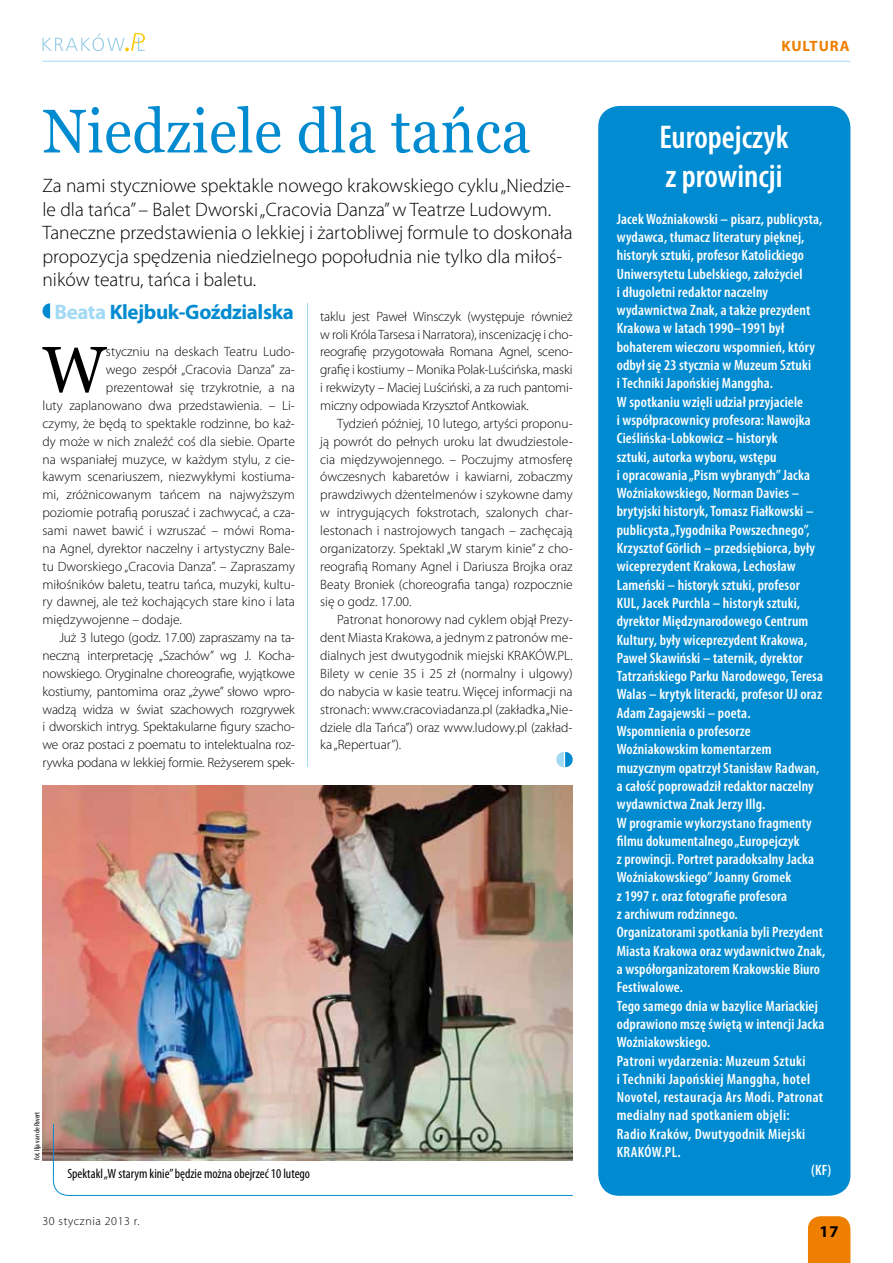
<style>
.page{position:relative;width:893px;height:1263px;background:#fff}
.page>*{position:absolute;margin:0;border:0;box-sizing:border-box;transform-origin:0 0}
.t1{font:65.1px "Georgia";color:#000}
.t2{font:61.5px "Georgia";letter-spacing:.01em;color:#008bd0;scale:.93 1}
.t3{font:600 condensed 33px/39.6px "Myriad Pro";color:#fff}
.t4{font:700 21px "Myriad Pro";letter-spacing:-.02em;color:#008bd0}
.t5{font:300 19.5px/23.4px "Myriad Pro";color:#000}
.t6{font:700 16.5px "Myriad Pro";color:#000}
.t7{font:600 condensed 15px "Myriad Pro";letter-spacing:.01em;color:#fff}
.t8{font:700 15px "Myriad Pro";color:#ee7f00}
.t9{font:300 13.5px/17.9px "Myriad Pro";color:#000;text-align:justify}
.t10{font:condensed 13.5px "Myriad Pro";color:#000}
.t11{font:300 12px "Myriad Pro";letter-spacing:.05em;color:#000}
.t12{font:condensed 7.5px "Myriad Pro";color:#000}
.s1{color:#a2daf4}
</style>
<div class="page">
<div style="left:808px;top:1216px;width:42px;height:47px;background:#ee7f00"></div>
<hr style="left:43px;top:61px;width:807px;height:1px;background:#a2daf4">
<svg style="left:43px;top:33px;width:102px;height:18px"></svg>
<img style="left:43px;top:785px;width:530px;height:375px">
<svg style="left:43px;top:303px;width:7px;height:15px"></svg>
<div style="left:598px;top:106px;width:252px;height:1090px;background:#008bd0;border-radius:21px"></div>
<img style="left:51px;top:1123px;width:522px;height:73px">
<svg style="left:556px;top:752px;width:17px;height:15px"></svg>
<hr style="left:307px;top:303px;width:1px;height:464px;background:#a2daf4">
<h2 class="t2" style="left:43px;top:94px;width:526px">Niedziele dla tańca</h2>
<p class="t5" style="left:43px;top:174px;width:532px">Za nami styczniowe spektakle nowego krakowskiego cyklu „Niedzie&shy;le dla tańca” – Balet Dworski „Cracovia Danza” w Teatrze Ludowym.<br>Taneczne przedstawienia o lekkiej i żartobliwej formule to doskonała propozycja spędzenia niedzielnego popołudnia nie tylko dla miłoś&shy;ników teatru, tańca i baletu.</p>
<h3 class="t4" style="left:54px;top:298px;width:241px"><span class="s1">Beata</span> Klejbuk-Goździalska</h3>
<h1 class="t1" style="left:43px;top:330px;width:65px">W</h1>
<p class="t9" style="left:106px;top:343px;width:190px">styczniu na deskach Teatru Ludo-</p>
<p class="t9" style="left:106px;top:361px;width:190px">wego zespół „Cracovia Danza” za-</p>
<p class="t9" style="left:106px;top:378px;width:190px">prezentował się trzykrotnie, a na</p>
<p class="t9" style="left:43px;top:396px;width:254px">luty zaplanowano dwa przedstawienia. – Li-</p>
<p class="t9" style="left:43px;top:414px;width:254px">czymy, że będą to spektakle rodzinne, bo każ-</p>
<p class="t9" style="left:43px;top:432px;width:254px">dy może w nich znaleźć coś dla siebie. Oparte</p>
<p class="t9" style="left:43px;top:450px;width:254px">na wspaniałej muzyce, w każdym stylu, z cie-</p>
<p class="t9" style="left:43px;top:468px;width:254px">kawym scenariuszem, niezwykłymi kostiuma-</p>
<p class="t9" style="left:43px;top:486px;width:254px">mi, zróżnicowanym tańcem na najwyższym</p>
<p class="t9" style="left:43px;top:504px;width:254px">poziomie potrafią poruszać i zachwycać, a cza-</p>
<p class="t9" style="left:43px;top:521px;width:254px">sami nawet bawić i wzruszać – mówi Roma-</p>
<p class="t9" style="left:43px;top:539px;width:254px">na Agnel, dyrektor naczelny i artystyczny Bale-</p>
<p class="t9" style="left:43px;top:557px;width:254px">tu Dworskiego „Cracovia Danza”. – Zapraszamy</p>
<p class="t9" style="left:43px;top:575px;width:254px">miłośników baletu, teatru tańca, muzyki, kultu-</p>
<p class="t9" style="left:43px;top:593px;width:254px">ry dawnej, ale też kochających stare kino i lata</p>
<p class="t9" style="left:43px;top:611px;width:141px">międzywojenne – dodaje.</p>
<p class="t9" style="left:60px;top:629px;width:237px">Już 3 lutego (godz. 17.00) zapraszamy na ta-</p>
<p class="t9" style="left:43px;top:646px;width:254px">neczną interpretację „Szachów” wg J. Kocha-</p>
<p class="t9" style="left:43px;top:664px;width:254px">nowskiego. Oryginalne choreografie, wyjątkowe</p>
<p class="t9" style="left:43px;top:682px;width:254px">kostiumy, pantomima oraz „żywe” słowo wpro-</p>
<p class="t9" style="left:43px;top:700px;width:254px">wadzą widza w świat szachowych rozgrywek</p>
<p class="t9" style="left:43px;top:718px;width:254px">i dworskich intryg. Spektakularne figury szacho-</p>
<p class="t9" style="left:43px;top:736px;width:254px">we oraz postaci z poematu to intelektualna roz-</p>
<p class="t9" style="left:43px;top:754px;width:254px">rywka podana w lekkiej formie. Reżyserem spek-</p>
<p class="t9" style="left:320px;top:307px;width:254px">taklu jest Paweł Winsczyk (występuje również w roli Króla Tarsesa i Narratora), inscenizację i cho&shy;reografię przygotowała Romana Agnel, sceno&shy;grafię i kostiumy – Monika Polak-Luścińska, maski i rekwizyty – Maciej Luściński, a za ruch pantomi&shy;miczny odpowiada Krzysztof Antkowiak.</p>
<p class="t9" style="left:320px;top:414px;width:254px;text-indent:17px">Tydzień później, 10 lutego, artyści proponu&shy;ją powrót do pełnych uroku lat dwudziestole&shy;cia międzywojennego. – Poczujmy atmosferę ówczesnych kabaretów i kawiarni, zobaczmy prawdziwych dżentelmenów i szykowne damy w intrygujących fokstrotach, szalonych char&shy;lestonach i nastrojowych tangach – zachęcają organizatorzy. Spektakl „W starym kinie” z cho&shy;reografią Romany Agnel i Dariusza Brojka oraz Beaty Broniek (choreografia tanga) rozpocznie się o godz. 17.00.</p>
<p class="t9" style="left:320px;top:611px;width:254px;text-indent:17px">Patronat honorowy nad cyklem objął Prezy&shy;dent Miasta Krakowa, a jednym z patronów me&shy;dialnych jest dwutygodnik miejski KRAKÓW.PL.<br>Bilety w cenie 35 i 25 zł (normalny i ulgowy) do nabycia w kasie teatru. Więcej informacji na stronach: www.cracoviadanza.pl (zakładka „Nie&shy;dziele dla Tańca”) oraz www.ludowy.pl (zakład&shy;ka „Repertuar”).</p>
<p class="t12" style="left:32px;top:1160px;width:50px;rotate:-90deg">fot. Ilja van de Pavert</p>
<p class="t10" style="left:67px;top:1165px;width:244px">Spektakl „W starym kinie” będzie można obejrzeć 10 lutego</p>
<p class="t11" style="left:43px;top:1213px;width:98px">30 stycznia 2013 r.</p>
<p class="t8" style="left:781px;top:36px;width:11px">kultura</p>
<h3 class="t3" style="left:659px;top:116px;width:131px">Europejczyk z prowincji</h3>
<p class="t7" style="left:617px;top:209px;width:207px">Jacek Woźniakowski – pisarz, publicysta,</p>
<p class="t7" style="left:617px;top:228px;width:189px">wydawca, tłumacz literatury pięknej,</p>
<p class="t7" style="left:617px;top:246px;width:189px">historyk sztuki, profesor Katolickiego</p>
<p class="t7" style="left:617px;top:264px;width:187px">Uniwersytetu Lubelskiego, założyciel</p>
<p class="t7" style="left:617px;top:283px;width:153px">i długoletni redaktor naczelny</p>
<p class="t7" style="left:617px;top:301px;width:195px">wydawnictwa Znak, a także prezydent</p>
<p class="t7" style="left:617px;top:319px;width:169px">Krakowa w latach 1990–1991 był</p>
<p class="t7" style="left:617px;top:337px;width:200px">bohaterem wieczoru wspomnień, który</p>
<p class="t7" style="left:617px;top:356px;width:196px">odbył się 23 stycznia w Muzeum Sztuki</p>
<p class="t7" style="left:617px;top:374px;width:158px">i Techniki Japońskiej Manggha.</p>
<p class="t7" style="left:617px;top:392px;width:188px">W spotkaniu wzięli udział przyjaciele</p>
<p class="t7" style="left:617px;top:411px;width:196px">i współpracownicy profesora: Nawojka</p>
<p class="t7" style="left:617px;top:429px;width:162px">Cieślińska-Lobkowicz – historyk</p>
<p class="t7" style="left:617px;top:447px;width:161px">sztuki, autorka wyboru, wstępu</p>
<p class="t7" style="left:617px;top:466px;width:195px">i opracowania „Pism wybranych” Jacka</p>
<p class="t7" style="left:617px;top:484px;width:184px">Woźniakowskiego, Norman Davies –</p>
<p class="t7" style="left:617px;top:502px;width:198px">brytyjski historyk, Tomasz Fiałkowski –</p>
<p class="t7" style="left:617px;top:520px;width:195px">publicysta „Tygodnika Powszechnego”,</p>
<p class="t7" style="left:617px;top:539px;width:200px">Krzysztof Görlich – przedsiębiorca, były</p>
<p class="t7" style="left:617px;top:557px;width:180px">wiceprezydent Krakowa, Lechosław</p>
<p class="t7" style="left:617px;top:575px;width:185px">Lameński – historyk sztuki, profesor</p>
<p class="t7" style="left:617px;top:594px;width:185px">KUL, Jacek Purchla – historyk sztuki,</p>
<p class="t7" style="left:617px;top:612px;width:193px">dyrektor Międzynarodowego Centrum</p>
<p class="t7" style="left:617px;top:630px;width:192px">Kultury, były wiceprezydent Krakowa,</p>
<p class="t7" style="left:617px;top:649px;width:188px">Paweł Skawiński – taternik, dyrektor</p>
<p class="t7" style="left:617px;top:667px;width:208px">Tatrzańskiego Parku Narodowego, Teresa</p>
<p class="t7" style="left:617px;top:685px;width:207px">Walas – krytyk literacki, profesor UJ oraz</p>
<p class="t7" style="left:617px;top:703px;width:135px">Adam Zagajewski – poeta.</p>
<p class="t7" style="left:617px;top:722px;width:136px">Wspomnienia o profesorze</p>
<p class="t7" style="left:617px;top:740px;width:156px">Woźniakowskim komentarzem</p>
<p class="t7" style="left:617px;top:758px;width:204px">muzycznym opatrzył Stanisław Radwan,</p>
<p class="t7" style="left:617px;top:777px;width:199px">a całość poprowadził redaktor naczelny</p>
<p class="t7" style="left:617px;top:795px;width:150px">wydawnictwa Znak Jerzy Illg.</p>
<p class="t7" style="left:617px;top:813px;width:197px">W programie wykorzystano fragmenty</p>
<p class="t7" style="left:617px;top:832px;width:184px">filmu dokumentalnego „Europejczyk</p>
<p class="t7" style="left:617px;top:850px;width:199px">z prowincji. Portret paradoksalny Jacka</p>
<p class="t7" style="left:617px;top:868px;width:176px">Woźniakowskiego” Joanny Gromek</p>
<p class="t7" style="left:617px;top:886px;width:172px">z 1997 r. oraz fotografie profesora</p>
<p class="t7" style="left:617px;top:905px;width:123px">z archiwum rodzinnego.</p>
<p class="t7" style="left:617px;top:923px;width:208px">Organizatorami spotkania byli Prezydent</p>
<p class="t7" style="left:617px;top:941px;width:210px">Miasta Krakowa oraz wydawnictwo Znak,</p>
<p class="t7" style="left:617px;top:960px;width:205px">a współorganizatorem Krakowskie Biuro</p>
<p class="t7" style="left:617px;top:978px;width:68px">Festiwalowe.</p>
<p class="t7" style="left:617px;top:996px;width:203px">Tego samego dnia w bazylice Mariackiej</p>
<p class="t7" style="left:617px;top:1015px;width:209px">odprawiono mszę świętą w intencji Jacka</p>
<p class="t7" style="left:617px;top:1033px;width:95px">Woźniakowskiego.</p>
<p class="t7" style="left:617px;top:1051px;width:190px">Patroni wydarzenia: Muzeum Sztuki</p>
<p class="t7" style="left:617px;top:1069px;width:195px">i Techniki Japońskiej Manggha, hotel</p>
<p class="t7" style="left:617px;top:1088px;width:208px">Novotel, restauracja Ars Modi. Patronat</p>
<p class="t7" style="left:617px;top:1106px;width:174px">medialny nad spotkaniem objęli:</p>
<p class="t7" style="left:617px;top:1124px;width:190px">Radio Kraków, Dwutygodnik Miejski</p>
<p class="t7" style="left:617px;top:1143px;width:66px">KRAKÓW.PL.</p>
<p class="t7" style="left:811px;top:1161px;width:22px">(KF)</p>
<p class="t6" style="left:820px;top:1221px;width:21px">17</p>
</div>
